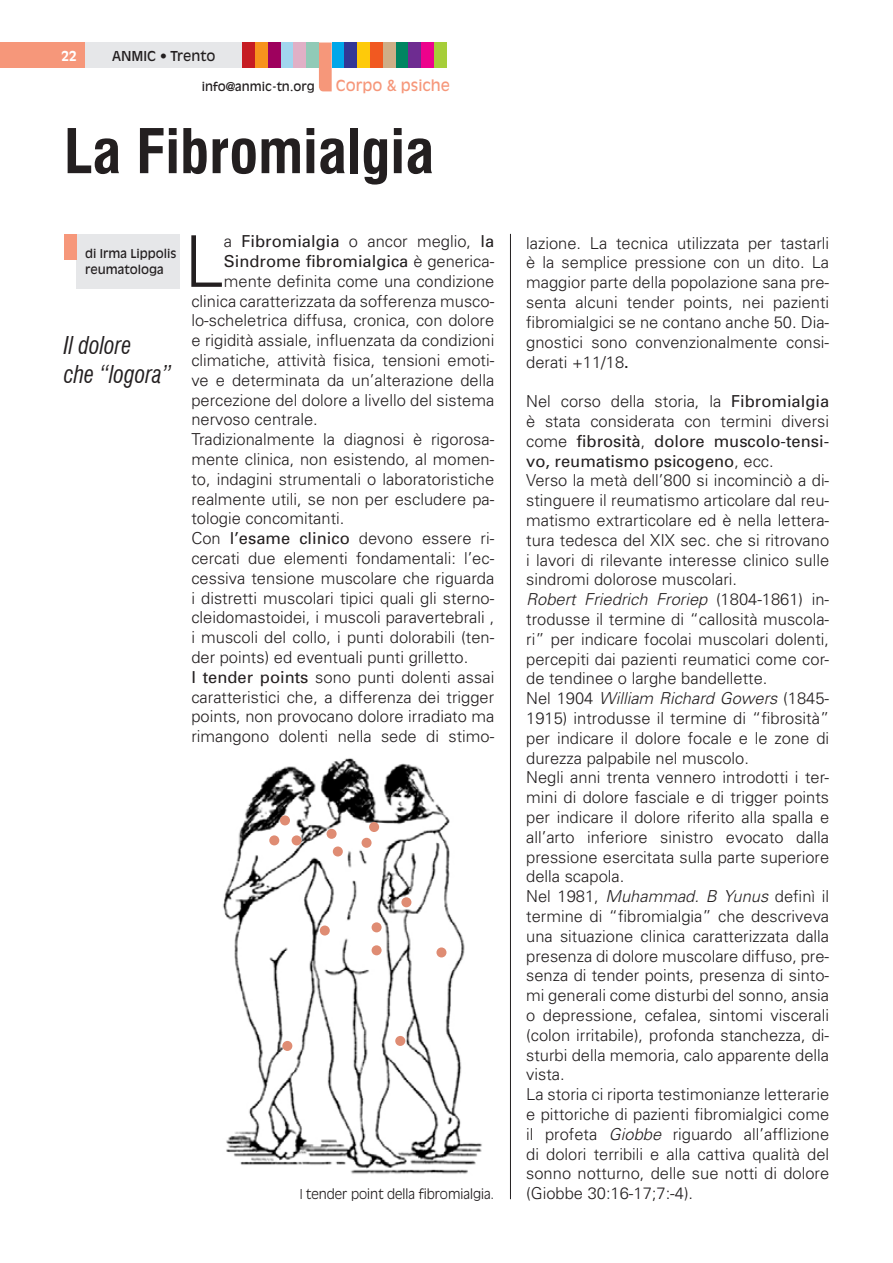
<style>
.page{position:relative;width:893px;height:1263px;background:#fff}
.page>*{position:absolute;margin:0;border:0;box-sizing:border-box;transform-origin:0 0}
.t1{font:300 71.4px "Univers";color:#231f20}
.t2{font:700 condensed 60px "Swiss 721 BT";color:#231f20}
.t3{font:italic condensed 24px/28.8px "Swiss 721 BT";color:#231f20;scale:.91 1}
.t4{font:300 16.5px/19.8px "Univers";color:#231f20;text-align:justify}
.t5{font:16.5px "Univers";color:#231f20}
.t6{font:15px "Antique Olive";color:#f6977a}
.t7{font:300 13.5px "Antique Olive";color:#231f20}
.t8{font:13.5px "Antique Olive";color:#231f20}
.t9{font:700 13.5px "Antique Olive";color:#fff}
.t10{font:12px/16.5px "Antique Olive";color:#231f20}
.s1{font-weight:400}
.s2{font-weight:300}
.s3{font-style:italic}
</style>
<div class="page">
<div style="left:0;top:43px;width:85px;height:25px;background:#f6977a"></div>
<div style="left:85px;top:43px;width:157px;height:25px;background:#e6e7e9"></div>
<hr style="left:510px;top:234px;width:1px;height:965px;background:#231f20">
<div style="left:395px;top:43px;width:13px;height:25px;background:#008561"></div>
<div style="left:408px;top:43px;width:13px;height:25px;background:#6e2c91"></div>
<div style="left:421px;top:43px;width:13px;height:25px;background:#ed028c"></div>
<div style="left:434px;top:43px;width:12px;height:25px;background:#a6ce39"></div>
<div style="left:281px;top:43px;width:12px;height:25px;background:#a1d6ee"></div>
<div style="left:383px;top:43px;width:12px;height:25px;background:#ceae87"></div>
<svg style="left:319px;top:43px;width:13px;height:48px"></svg>
<div style="left:268px;top:43px;width:13px;height:25px;background:#9e015e"></div>
<div style="left:293px;top:43px;width:13px;height:25px;background:#e0b0c6"></div>
<div style="left:306px;top:43px;width:13px;height:25px;background:#91cab7"></div>
<div style="left:242px;top:43px;width:13px;height:25px;background:#c61c22"></div>
<div style="left:255px;top:43px;width:13px;height:25px;background:#f7931d"></div>
<div style="left:332px;top:43px;width:12px;height:25px;background:#00a7e9"></div>
<div style="left:357px;top:43px;width:13px;height:25px;background:#feca0a"></div>
<div style="left:344px;top:43px;width:13px;height:25px;background:#333795"></div>
<div style="left:370px;top:43px;width:13px;height:25px;background:#f15921"></div>
<div style="left:77px;top:234px;width:103px;height:54px;background:#e6e7e9"></div>
<div style="left:64px;top:234px;width:13px;height:25px;background:#f6977a"></div>
<img style="left:223px;top:758px;width:259px;height:416px">
<div style="left:269px;top:835px;width:10px;height:10px;background:#df8c73;border-radius:50%"></div>
<div style="left:292px;top:835px;width:10px;height:10px;background:#df8c73;border-radius:50%"></div>
<div style="left:280px;top:815px;width:10px;height:10px;background:#df8c73;border-radius:50%"></div>
<div style="left:327px;top:829px;width:10px;height:10px;background:#df8c73;border-radius:50%"></div>
<div style="left:333px;top:846px;width:10px;height:10px;background:#df8c73;border-radius:50%"></div>
<div style="left:362px;top:838px;width:10px;height:10px;background:#df8c73;border-radius:50%"></div>
<div style="left:369px;top:822px;width:10px;height:10px;background:#df8c73;border-radius:50%"></div>
<div style="left:401px;top:897px;width:10px;height:10px;background:#df8c73;border-radius:50%"></div>
<div style="left:436px;top:947px;width:10px;height:10px;background:#df8c73;border-radius:50%"></div>
<div style="left:372px;top:945px;width:10px;height:10px;background:#df8c73;border-radius:50%"></div>
<div style="left:372px;top:922px;width:10px;height:10px;background:#df8c73;border-radius:50%"></div>
<div style="left:320px;top:925px;width:10px;height:10px;background:#df8c73;border-radius:50%"></div>
<div style="left:395px;top:1036px;width:10px;height:10px;background:#df8c73;border-radius:50%"></div>
<div style="left:282px;top:1041px;width:10px;height:10px;background:#df8c73;border-radius:50%"></div>
<p class="t9" style="left:62px;top:48px;width:17px">22</p>
<p class="t8" style="left:112px;top:48px;width:105px">ANMIC • Trento</p>
<p class="t10" style="left:202px;top:78px;width:114px">info@anmic-tn.org</p>
<p class="t6" style="left:336px;top:77px;width:116px">Corpo &amp; psiche</p>
<h2 class="t2" style="left:64px;top:115px;width:372px">La Fibromialgia</h2>
<p class="t10" style="left:85px;top:245px;width:93px">di Irma Lippolis reumatologa</p>
<h3 class="t3" style="left:64px;top:331px;width:120px">Il dolore<br>che “logora”</h3>
<h1 class="t1" style="left:184px;top:218px;width:41px">L</h1>
<p class="t4" style="left:224px;top:231px;width:272px">a <span class="s1">Fibromialgia</span> o ancor meglio, <span class="s1">la</span></p>
<p class="t5" style="left:224px;top:251px;width:272px">Sindrome fibromialgica <span class="s2">è generica-</span></p>
<p class="t4" style="left:224px;top:271px;width:272px">mente definita come una condizione</p>
<p class="t4" style="left:191px;top:290px;width:304px">clinica caratterizzata da sofferenza musco-</p>
<p class="t4" style="left:191px;top:310px;width:304px">lo-scheletrica diffusa, cronica, con dolore</p>
<p class="t4" style="left:191px;top:330px;width:304px">e rigidità assiale, influenzata da condizioni</p>
<p class="t4" style="left:191px;top:350px;width:304px">climatiche, attività fisica, tensioni emoti-</p>
<p class="t4" style="left:191px;top:370px;width:304px">ve e determinata da un’alterazione della</p>
<p class="t4" style="left:191px;top:389px;width:304px">percezione del dolore a livello del sistema</p>
<p class="t4" style="left:191px;top:409px;width:128px">nervoso centrale.</p>
<p class="t4" style="left:191px;top:429px;width:304px">Tradizionalmente la diagnosi è rigorosa-</p>
<p class="t4" style="left:191px;top:449px;width:304px">mente clinica, non esistendo, al momen-</p>
<p class="t4" style="left:191px;top:469px;width:304px">to, indagini strumentali o laboratoristiche</p>
<p class="t4" style="left:191px;top:488px;width:304px">realmente utili, se non per escludere pa-</p>
<p class="t4" style="left:191px;top:508px;width:155px">tologie concomitanti.</p>
<p class="t4" style="left:191px;top:528px;width:304px">Con <span class="s1">l’esame clinico</span> devono essere ri-</p>
<p class="t4" style="left:191px;top:548px;width:304px">cercati due elementi fondamentali: l’ec-</p>
<p class="t4" style="left:191px;top:568px;width:304px">cessiva tensione muscolare che riguarda</p>
<p class="t4" style="left:191px;top:587px;width:304px">i distretti muscolari tipici quali gli sterno-</p>
<p class="t4" style="left:191px;top:607px;width:304px">cleidomastoidei, i muscoli paravertebrali ,</p>
<p class="t4" style="left:191px;top:627px;width:304px">i muscoli del collo, i punti dolorabili (ten-</p>
<p class="t4" style="left:191px;top:647px;width:278px">der points) ed eventuali punti grilletto.</p>
<p class="t4" style="left:191px;top:667px;width:304px"><span class="s1">I tender points</span> sono punti dolenti assai</p>
<p class="t4" style="left:191px;top:686px;width:304px">caratteristici che, a differenza dei trigger</p>
<p class="t4" style="left:191px;top:706px;width:304px">points, non provocano dolore irradiato ma</p>
<p class="t4" style="left:191px;top:726px;width:304px">rimangono dolenti nella sede di stimo-</p>
<p class="t7" style="left:300px;top:1186px;width:196px">I tender point della fibromialgia.</p>
<p class="t4" style="left:526px;top:232px;width:304px">lazione. La tecnica utilizzata per tastarli è la semplice pressione con un dito. La maggior parte della popolazione sana pre&shy;senta alcuni tender points, nei pazienti fibromialgici se ne contano anche 50. Dia&shy;gnostici sono convenzionalmente consi&shy;derati +11/18<span class="s1">.</span></p>
<p class="t4" style="left:526px;top:391px;width:305px;text-align:left">Nel corso della storia, la <span class="s1">Fibromialgia </span>è stata considerata con termini diversi come <span class="s1">fibrosità</span>, <span class="s1">dolore muscolo-tensi&shy;vo, reumatismo psicogeno</span>, ecc.<br>Verso la metà dell’800 si incominciò a di&shy;stinguere il reumatismo articolare dal reu&shy;matismo extrarticolare ed è nella lettera&shy;tura tedesca del XIX sec. che si ritrovano i lavori di rilevante interesse clinico sulle sindromi dolorose muscolari.<br><span class="s3">Robert Friedrich Froriep</span> (1804-1861) in&shy;trodusse il termine di “callosità muscola&shy;ri” per indicare focolai muscolari dolenti, percepiti dai pazienti reumatici come cor&shy;de tendinee o larghe bandellette.<br>Nel 1904 <span class="s3">William Richard Gowers</span> (1845- 1915) introdusse il termine di “fibrosità” per indicare il dolore focale e le zone di durezza palpabile nel muscolo.<br>Negli anni trenta vennero introdotti i ter&shy;mini di dolore fasciale e di trigger points per indicare il dolore riferito alla spalla e all’arto inferiore sinistro evocato dalla pressione esercitata sulla parte superiore della scapola.<br>Nel 1981, <span class="s3">Muhammad. B Yunus</span> definì il termine di “fibromialgia” che descriveva una situazione clinica caratterizzata dalla presenza di dolore muscolare diffuso, pre&shy;senza di tender points, presenza di sinto&shy;mi generali come disturbi del sonno, ansia o depressione, cefalea, sintomi viscerali (colon irritabile), profonda stanchezza, di&shy;sturbi della memoria, calo apparente della vista.<br>La storia ci riporta testimonianze letterarie e pittoriche di pazienti fibromialgici come il profeta <span class="s3">Giobbe</span> riguardo all’afflizione di dolori terribili e alla cattiva qualità del sonno notturno, delle sue notti di dolore (Giobbe 30:16-17;7:-4).</p>
</div>
